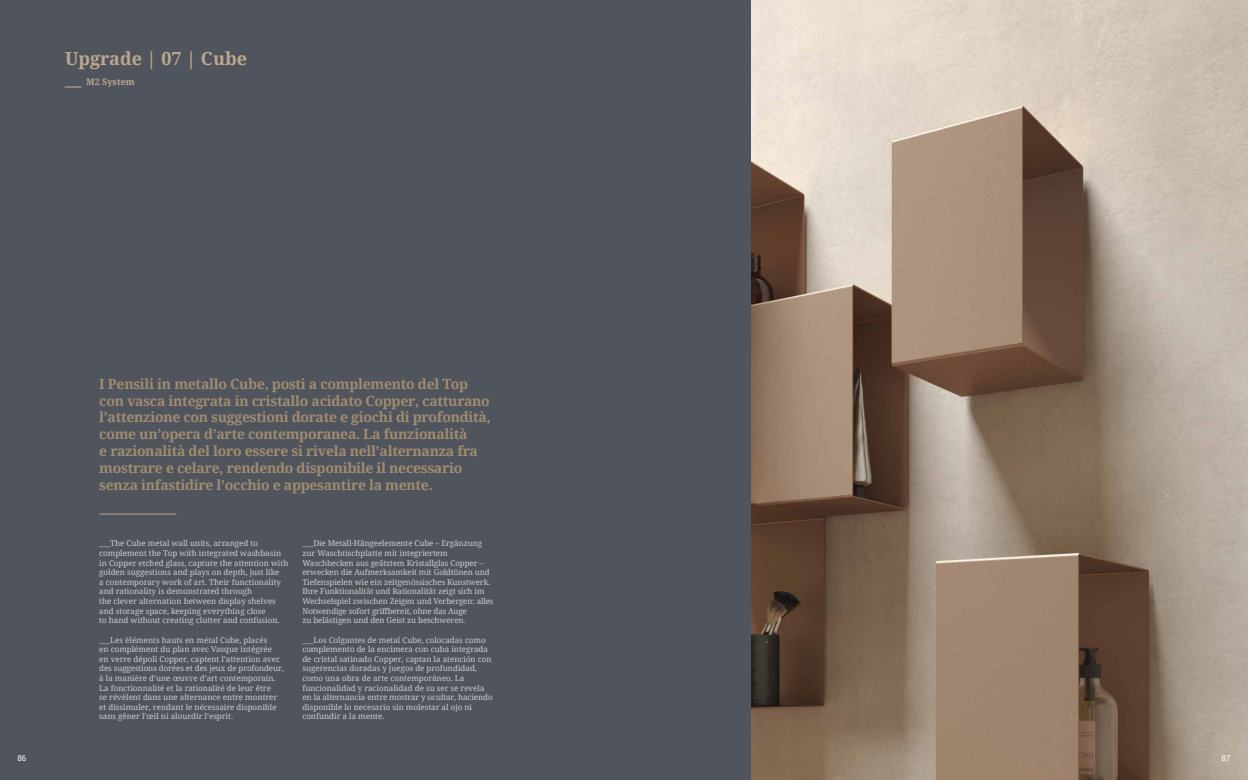
<style>
.page{position:relative;width:1248px;height:780px;background:#fff}
.page>*{position:absolute;margin:0;border:0;box-sizing:border-box;transform-origin:0 0}
.t1{font:700 18px "Noto Serif";color:#bba88e}
.t2{font:700 14px/16.8px "Noto Serif";letter-spacing:-.02em;color:#a08c70}
.t3{font:700 9px "Noto Serif";color:#bba88e}
.t4{font:8px/9.6px "Noto Serif";color:#caccce}
.t5{font:8px "Roboto";color:#fff}
.s1{font-size:18px}
</style>
<div class="page">
<div style="left:0;top:0;width:751px;height:780px;background:#50545d"></div>
<hr style="left:99px;top:513px;width:77px;height:1px;background:#bba88e">
<img style="left:751px;top:0;width:496px;height:780px">
<h1 class="t1" style="left:65px;top:45px;width:183px">Upgrade | 07 | Cube</h1>
<p class="t3" style="left:65px;top:76px;width:71px"><span class="s1">__</span> M2 System</p>
<p class="t2" style="left:99px;top:375px;width:393px">I Pensili in metallo Cube, posti a complemento del Top con vasca integrata in cristallo acidato Copper, catturano l’attenzione con suggestioni dorate e giochi di profondità, come un’opera d’arte contemporanea. La funzionalità<br>e razionalità del loro essere si rivela nell’alternanza fra mostrare e celare, rendendo disponibile il necessario senza infastidire l’occhio e appesantire la mente.</p>
<p class="t4" style="left:99px;top:538px;width:191px">___The Cube metal wall units, arranged to complement the Top with integrated washbasin in Copper etched glass, capture the attention with golden suggestions and plays on depth, just like<br>a contemporary work of art. Their functionality and rationality is demonstrated through<br>the clever alternation between display shelves and storage space, keeping everything close<br>to hand without creating clutter and confusion.</p>
<p class="t4" style="left:99px;top:634px;width:186px">___Les éléments hauts en métal Cube, placés<br>en complément du plan avec Vasque intégrée<br>en verre dépoli Copper, captent l’attention avec des suggestions dorées et des jeux de profondeur, à la manière d’une œuvre d’art contemporain.<br>La fonctionnalité et la rationalité de leur être<br>se révèlent dans une alternance entre montrer et dissimuler, rendant le nécessaire disponible sans gêner l’œil ni alourdir l’esprit.</p>
<p class="t4" style="left:302px;top:538px;width:192px">___Die Metall-Hängeelemente Cube – Ergänzung zur Waschtischplatte mit integriertem Waschbecken aus geätztem Kristallglas Copper – erwecken die Aufmerksamkeit mit Goldtönen und Tiefenspielen wie ein zeitgenössisches Kunstwerk.<br>Ihre Funktionalität und Rationalität zeigt sich im Wechselspiel zwischen Zeigen und Verbergen: alles Notwendige sofort griffbereit, ohne das Auge<br>zu belästigen und den Geist zu beschweren.</p>
<p class="t4" style="left:302px;top:634px;width:192px">___Los Colgantes de metal Cube, colocadas como complemento de la encimera con cuba integrada de cristal satinado Copper, captan la atención con sugerencias doradas y juegos de profundidad, como una obra de arte contemporáneo. La funcionalidad y racionalidad de su ser se revela en la alternancia entre mostrar y ocultar, haciendo disponible lo necesario sin molestar al ojo ni confundir a la mente.</p>
<p class="t5" style="left:17px;top:752px;width:11px">86</p>
<p class="t5" style="left:1221px;top:752px;width:11px">87</p>
</div>
